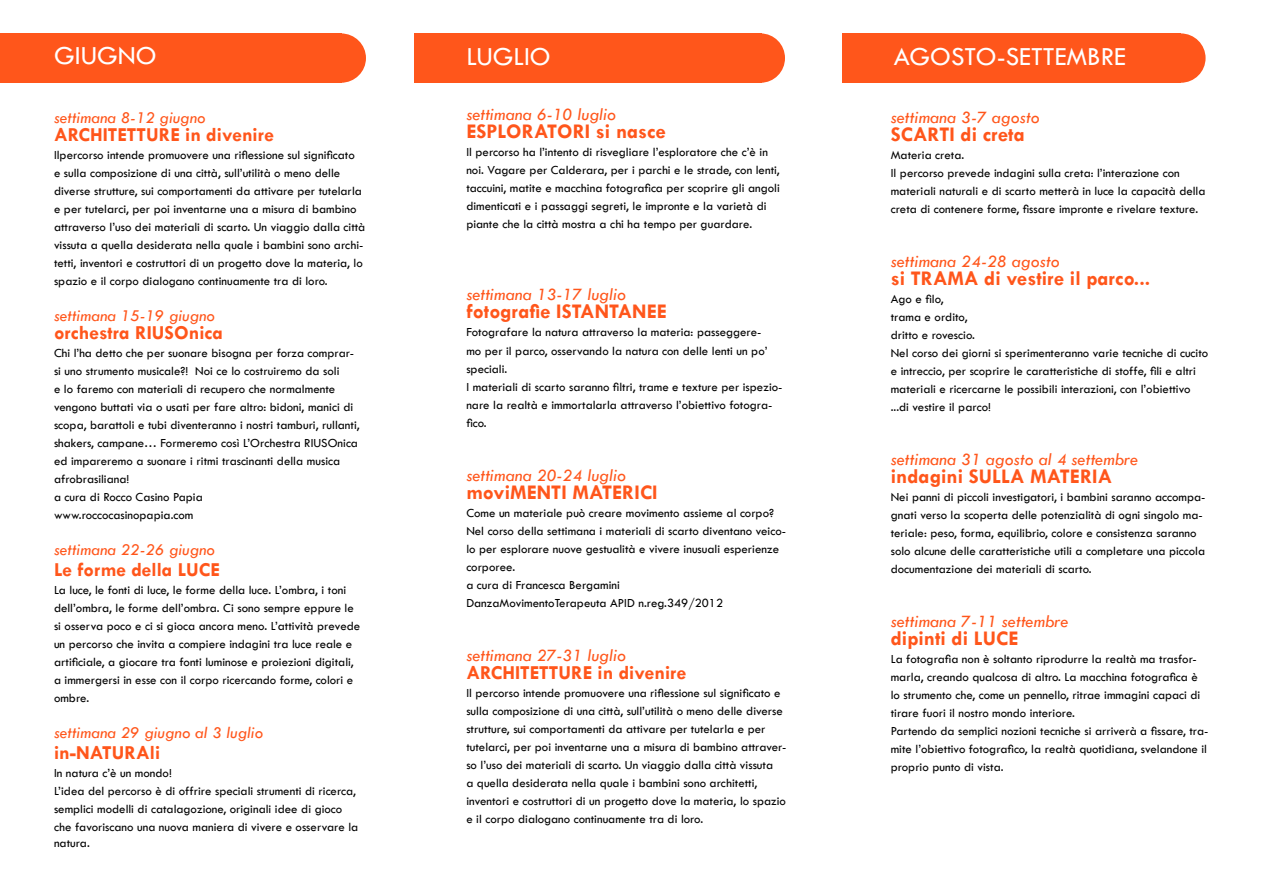
<style>
.page{position:relative;width:1263px;height:893px;background:#fff}
.page>*{position:absolute;margin:0;border:0;box-sizing:border-box;transform-origin:0 0}
.t1{font:27px "Tw Cen";color:#fff}
.t2{font:700 21px "Tw Cen";color:#ff561b}
.t3{font:700 19.95px "Tw Cen";color:#ff561b}
.t4{font:italic 18px "Tw Cen";color:#ff561b}
.t5{font:italic 17.1px "Tw Cen";color:#ff561b}
.t6{font:12.9px/18px "Tw Cen";color:#000}
</style>
<div class="page">
<div style="left:842px;top:33px;width:339px;height:50px;background:#ff561b"></div>
<div style="left:414px;top:33px;width:347px;height:50px;background:#ff561b"></div>
<div style="left:0;top:33px;width:341px;height:50px;background:#ff561b"></div>
<div style="left:316px;top:33px;width:50px;height:50px;background:#ff561b;border-radius:50%"></div>
<div style="left:736px;top:33px;width:49px;height:50px;background:#ff561b;border-radius:50%"></div>
<div style="left:1156px;top:33px;width:49px;height:50px;background:#ff561b;border-radius:50%"></div>
<h1 class="t1" style="left:54px;top:40px;width:104px">GIUGNO</h1>
<h1 class="t1" style="left:466px;top:40px;width:86px">LUGLIO</h1>
<h1 class="t1" style="left:894px;top:40px;width:234px">AGOSTO-SETTEMBRE</h1>
<h3 class="t5" style="left:54px;top:107px;width:153px">settimana 8-12 giugno</h3>
<h3 class="t3" style="left:54px;top:122px;width:222px">ARCHITETTURE in divenire</h3>
<p class="t6" style="left:54px;top:145px;width:313px">Ilpercorso intende promuovere una riflessione sul significato<br>e sulla composizione di una città, sull’utilità o meno delle diverse strutture, sui comportamenti da attivare per tutelarla e per tutelarci, per poi inventarne una a misura di bambino attraverso l’uso dei materiali di scarto. Un viaggio dalla città vissuta a quella desiderata nella quale i bambini sono archi&shy;tetti, inventori e costruttori di un progetto dove la materia, lo spazio e il corpo dialogano continuamente tra di loro.</p>
<h3 class="t5" style="left:54px;top:305px;width:163px">settimana 15-19 giugno</h3>
<h3 class="t3" style="left:54px;top:320px;width:171px">orchestra RIUSOnica</h3>
<p class="t6" style="left:54px;top:343px;width:307px">Chi l’ha detto che per suonare bisogna per forza comprar&shy;si uno strumento musicale?! Noi ce lo costruiremo da soli<br>e lo faremo con materiali di recupero che normalmente vengono buttati via o usati per fare altro: bidoni, manici di scopa, barattoli e tubi diventeranno i nostri tamburi, rullanti, shakers, campane… Formeremo così L’Orchestra RIUSOnica ed impareremo a suonare i ritmi trascinanti della musica afrobrasiliana!<br>a cura di Rocco Casino Papia<br>www.roccocasinopapia.com</p>
<h3 class="t5" style="left:54px;top:539px;width:163px">settimana 22-26 giugno</h3>
<h3 class="t3" style="left:54px;top:557px;width:168px">Le forme della LUCE</h3>
<p class="t6" style="left:54px;top:580px;width:308px">La luce, le fonti di luce, le forme della luce. L’ombra, i toni dell’ombra, le forme dell’ombra. Ci sono sempre eppure le si osserva poco e ci si gioca ancora meno. L’attività prevede un percorso che invita a compiere indagini tra luce reale e artificiale, a giocare tra fonti luminose e proiezioni digitali, a immergersi in esse con il corpo ricercando forme, colori e ombre.</p>
<h3 class="t5" style="left:54px;top:722px;width:211px">settimana 29 giugno al 3 luglio</h3>
<h3 class="t3" style="left:54px;top:740px;width:108px">in-NATURAli</h3>
<p class="t6" style="left:54px;top:763px;width:306px">In natura c’è un mondo!<br>L’idea del percorso è di offrire speciali strumenti di ricerca, semplici modelli di catalagozione, originali idee di gioco che favoriscano una nuova maniera di vivere e osservare la</p>
<p class="t6" style="left:54px;top:834px;width:37px">natura.</p>
<h3 class="t4" style="left:466px;top:104px;width:151px">settimana 6-10 luglio</h3>
<h2 class="t2" style="left:466px;top:119px;width:201px">ESPLORATORI si nasce</h2>
<p class="t6" style="left:466px;top:143px;width:315px">Il percorso ha l’intento di risvegliare l’esploratore che c’è in noi. Vagare per Calderara, per i parchi e le strade, con lenti, taccuini, matite e macchina fotografica per scoprire gli angoli dimenticati e i passaggi segreti, le impronte e la varietà di piante che la città mostra a chi ha tempo per guardare.</p>
<h3 class="t4" style="left:466px;top:284px;width:161px">settimana 13-17 luglio</h3>
<h2 class="t2" style="left:466px;top:299px;width:202px">fotografie ISTANTANEE</h2>
<p class="t6" style="left:466px;top:323px;width:318px">Fotografare la natura attraverso la materia: passeggere-<br>mo per il parco, osservando la natura con delle lenti un po’ speciali.<br>I materiali di scarto saranno filtri, trame e texture per ispezio&shy;nare la realtà e immortalarla attraverso l’obiettivo fotogra&shy;fico.</p>
<h3 class="t4" style="left:466px;top:464px;width:161px">settimana 20-24 luglio</h3>
<h2 class="t2" style="left:466px;top:479px;width:193px">moviMENTI MATERICI</h2>
<p class="t6" style="left:466px;top:503px;width:321px">Come un materiale può creare movimento assieme al corpo?<br>Nel corso della settimana i materiali di scarto diventano veico&shy;lo per esplorare nuove gestualità e vivere inusuali esperienze corporee.<br>a cura di Francesca Bergamini<br>DanzaMovimentoTerapeuta APID n.reg.349/2012</p>
<h3 class="t4" style="left:466px;top:644px;width:161px">settimana 27-31 luglio</h3>
<h3 class="t3" style="left:466px;top:660px;width:222px">ARCHITETTURE in divenire</h3>
<p class="t6" style="left:466px;top:683px;width:322px">Il percorso intende promuovere una riflessione sul significato e sulla composizione di una città, sull’utilità o meno delle diverse strutture, sui comportamenti da attivare per tutelarla e per tutelarci, per poi inventarne una a misura di bambino attraver&shy;so l’uso dei materiali di scarto. Un viaggio dalla città vissuta<br>a quella desiderata nella quale i bambini sono architetti, inventori e costruttori di un progetto dove la materia, lo spazio e il corpo dialogano continuamente tra di loro.</p>
<h3 class="t4" style="left:891px;top:106px;width:151px">settimana 3-7 agosto</h3>
<h2 class="t2" style="left:891px;top:121px;width:136px">SCARTI di creta</h2>
<p class="t6" style="left:891px;top:145px;width:316px">Materia creta.<br>Il percorso prevede indagini sulla creta: l’interazione con materiali naturali e di scarto metterà in luce la capacità della creta di contenere forme, fissare impronte e rivelare texture.</p>
<h3 class="t4" style="left:891px;top:250px;width:170px">settimana 24-28 agosto</h3>
<h2 class="t2" style="left:891px;top:265px;width:261px">si TRAMA di vestire il parco...</h2>
<p class="t6" style="left:891px;top:289px;width:319px">Ago e filo,<br>trama e ordito,<br>dritto e rovescio.<br>Nel corso dei giorni si sperimenteranno varie tecniche di cucito e intreccio, per scoprire le caratteristiche di stoffe, fili e altri materiali e ricercarne le possibili interazioni, con l’obiettivo ...di vestire il parco!</p>
<h3 class="t4" style="left:891px;top:448px;width:249px">settimana 31 agosto al 4 settembre</h3>
<h2 class="t2" style="left:891px;top:463px;width:223px">indagini SULLA MATERIA</h2>
<p class="t6" style="left:891px;top:487px;width:316px">Nei panni di piccoli investigatori, i bambini saranno accompa&shy;gnati verso la scoperta delle potenzialità di ogni singolo ma&shy;teriale: peso, forma, equilibrio, colore e consistenza saranno solo alcune delle caratteristiche utili a completare una piccola documentazione dei materiali di scarto.</p>
<h3 class="t4" style="left:891px;top:610px;width:179px">settimana 7-11 settembre</h3>
<h2 class="t2" style="left:891px;top:625px;width:129px">dipinti di LUCE</h2>
<p class="t6" style="left:891px;top:649px;width:319px">La fotografia non è soltanto riprodurre la realtà ma trasfor&shy;marla, creando qualcosa di altro. La macchina fotografica è lo strumento che, come un pennello, ritrae immagini capaci di tirare fuori il nostro mondo interiore.<br>Partendo da semplici nozioni tecniche si arriverà a fissare, tra&shy;mite l’obiettivo fotografico, la realtà quotidiana, svelandone il proprio punto di vista.</p>
</div>
